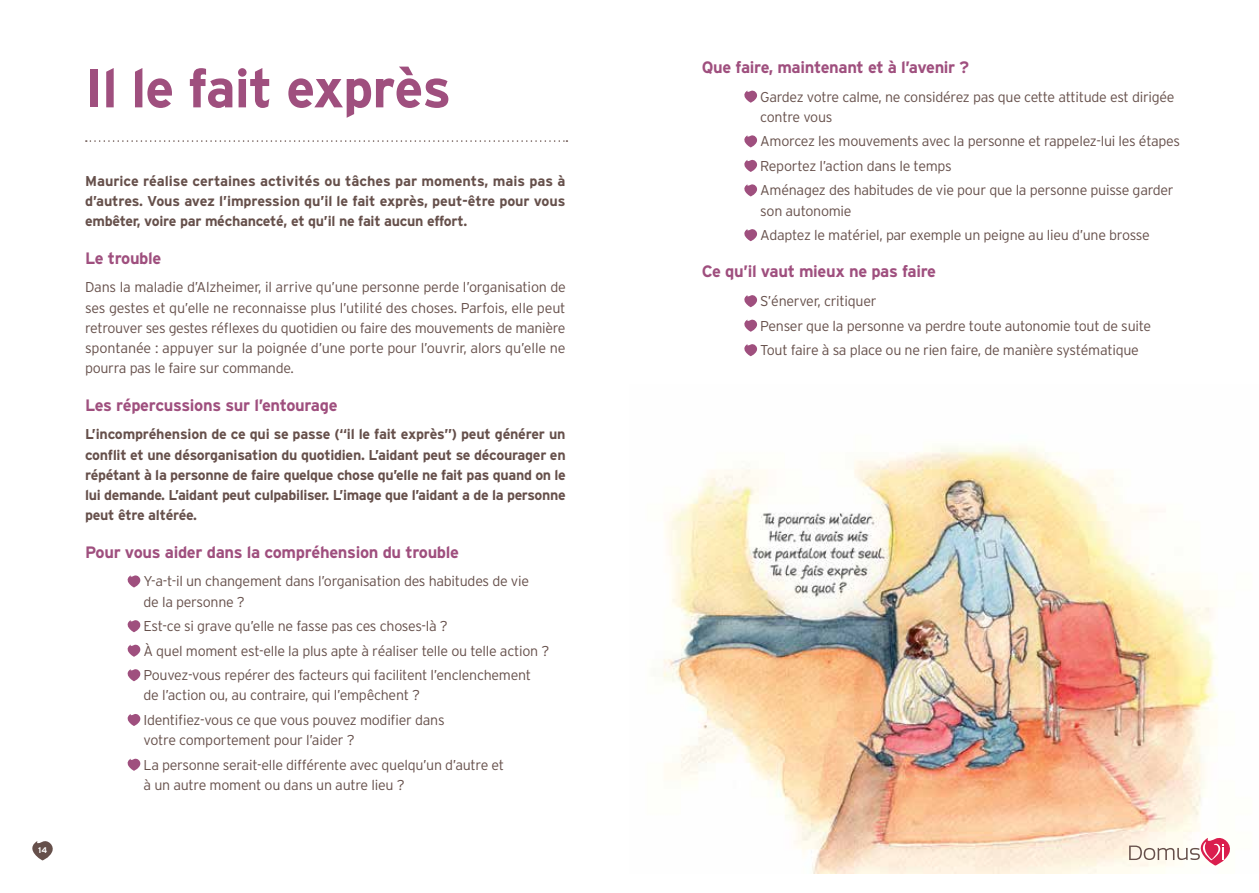
<style>
.page{position:relative;width:1259px;height:893px;background:#fff}
.page>*{position:absolute;margin:0;border:0;box-sizing:border-box;transform-origin:0 0}
.t1{font:700 54px "Interstate";letter-spacing:-.02em;color:#9f4f7e}
.t2{font:700 16.5px "Interstate";letter-spacing:-.02em;color:#9f4f7e}
.t3{font:300 14.25px/24.5px "Interstate";letter-spacing:-.02em;color:#66504b}
.t4{font:700 14.25px/20.2px "Interstate";letter-spacing:-.025em;color:#66504b;text-align:justify}
.t5{font:700 8.25px "Interstate";color:#fff}
</style>
<div class="page">
<svg style="left:32px;top:841px;width:21px;height:19px"></svg>
<img style="left:662px;top:445px;width:556px;height:429px">
<svg style="left:127px;top:575px;width:14px;height:12px"></svg>
<svg style="left:127px;top:620px;width:14px;height:12px"></svg>
<svg style="left:127px;top:644px;width:14px;height:13px"></svg>
<svg style="left:127px;top:669px;width:14px;height:12px"></svg>
<svg style="left:127px;top:714px;width:14px;height:12px"></svg>
<svg style="left:127px;top:758px;width:14px;height:13px"></svg>
<svg style="left:744px;top:90px;width:14px;height:13px"></svg>
<svg style="left:744px;top:135px;width:13px;height:12px"></svg>
<svg style="left:744px;top:159px;width:14px;height:13px"></svg>
<svg style="left:744px;top:184px;width:13px;height:12px"></svg>
<svg style="left:744px;top:229px;width:13px;height:12px"></svg>
<svg style="left:744px;top:295px;width:13px;height:12px"></svg>
<svg style="left:744px;top:319px;width:14px;height:13px"></svg>
<svg style="left:744px;top:344px;width:13px;height:12px"></svg>
<svg style="left:86px;top:140px;width:481px;height:2px"></svg>
<svg style="left:1129px;top:835px;width:101px;height:30px"></svg>
<p class="t5" style="left:38px;top:845px;width:10px">14</p>
<h1 class="t1" style="left:85px;top:58px;width:368px">Il le fait exprès</h1>
<p class="t4" style="left:85px;top:171px;width:482px">Maurice réalise certaines activités ou tâches par moments, mais pas à d’autres. Vous avez l’impression qu’il le fait exprès, peut-être pour vous embêter, voire par méchanceté, et qu’il ne fait aucun effort.</p>
<p class="t2" style="left:85px;top:249px;width:78px">Le trouble</p>
<p class="t3" style="left:85px;top:277px;width:482px;line-height:20.2px;text-align:justify">Dans la maladie d’Alzheimer, il arrive qu’une personne perde l’organisation de ses gestes et qu’elle ne reconnaisse plus l’utilité des choses. Parfois, elle peut retrouver ses gestes réflexes du quotidien ou faire des mouvements de manière spontanée : appuyer sur la poignée d’une porte pour l’ouvrir, alors qu’elle ne pourra pas le faire sur commande.</p>
<p class="t2" style="left:85px;top:396px;width:254px">Les répercussions sur l’entourage</p>
<p class="t4" style="left:85px;top:424px;width:482px">L’incompréhension de ce qui se passe (“il le fait exprès”) peut générer un conflit et une désorganisation du quotidien. L’aidant peut se décourager en répétant à la personne de faire quelque chose qu’elle ne fait pas quand on le lui demande. L’aidant peut culpabiliser. L’image que l’aidant a de la personne peut être altérée.</p>
<p class="t2" style="left:85px;top:543px;width:375px">Pour vous aider dans la compréhension du trouble</p>
<p class="t3" style="left:143px;top:571px;width:387px;line-height:20.2px">Y-a-t-il un changement dans l’organisation des habitudes de vie de la personne ?</p>
<p class="t3" style="left:143px;top:614px;width:407px">Est-ce si grave qu’elle ne fasse pas ces choses-là ?<br>À quel moment est-elle la plus apte à réaliser telle ou telle action ?<br>Pouvez-vous repérer des facteurs qui facilitent l’enclenchement</p>
<p class="t3" style="left:143px;top:683px;width:303px">de l’action ou, au contraire, qui l’empêchent ?<br>Identifiez-vous ce que vous pouvez modifier dans</p>
<p class="t3" style="left:143px;top:728px;width:362px">votre comportement pour l’aider ?<br>La personne serait-elle différente avec quelqu’un d’autre et</p>
<p class="t3" style="left:144px;top:773px;width:263px">à un autre moment ou dans un autre lieu ?</p>
<p class="t2" style="left:702px;top:58px;width:269px">Que faire, maintenant et à l’avenir ?</p>
<p class="t3" style="left:760px;top:86px;width:416px;line-height:20.2px">Gardez votre calme, ne considérez pas que cette attitude est dirigée contre vous</p>
<p class="t3" style="left:760px;top:129px;width:421px">Amorcez les mouvements avec la personne et rappelez-lui les étapes<br>Reportez l’action dans le temps<br>Aménagez des habitudes de vie pour que la personne puisse garder</p>
<p class="t3" style="left:760px;top:198px;width:391px">son autonomie<br>Adaptez le matériel, par exemple un peigne au lieu d’une brosse</p>
<p class="t2" style="left:702px;top:262px;width:236px">Ce qu’il vaut mieux ne pas faire</p>
<p class="t3" style="left:760px;top:289px;width:392px">S’énerver, critiquer<br>Penser que la personne va perdre toute autonomie tout de suite<br>Tout faire à sa place ou ne rien faire, de manière systématique</p>
</div>
